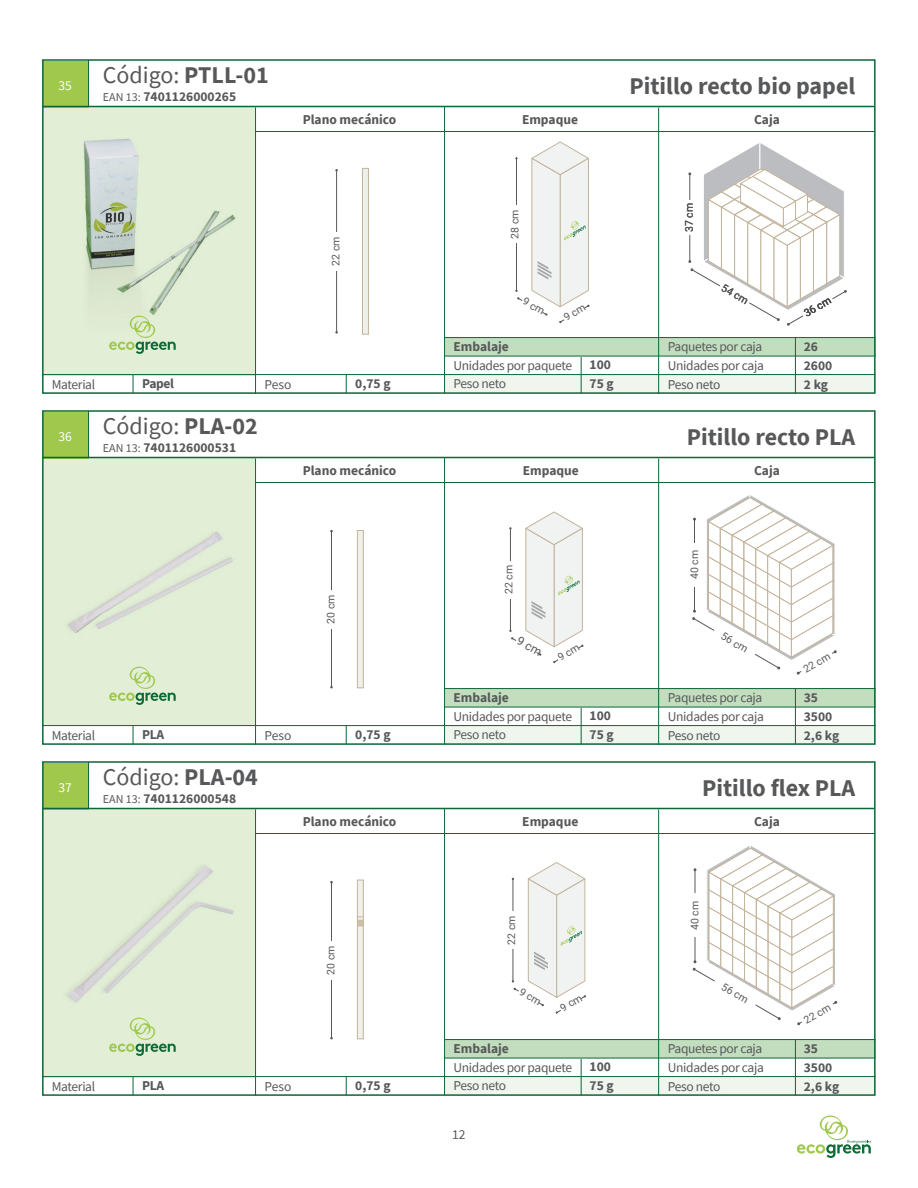
<style>
.page{position:relative;width:918px;height:1188px;background:#fff}
.page>*{position:absolute;margin:0;border:0;box-sizing:border-box;transform-origin:0 0}
.t1{font:700 24px "Source Sans Pro";color:#57585a}
.t2{font:24px "Source Sans Pro";color:#57585a}
.t3{font:13.5px/18.8px "Source Sans Pro";letter-spacing:-.025em;color:#57585a}
.t4{font:700 13.5px/18.8px "Source Sans Pro";color:#57585a}
.t5{font:13.5px "Source Sans Pro";color:#fff}
.t6{font:10.5px "Roboto";color:#57585a}
.t7{font:10.5px "Roboto";color:#231f20}
.s1{font-weight:700}
.s2{font-weight:400;font-size:12px}
</style>
<div class="page">
<svg style="left:797px;top:1115px;width:74px;height:43px"></svg>
<hr style="left:331px;top:882px;width:1px;height:156px;background:#57585a">
<div style="left:324px;top:941px;width:15px;height:38px;background:#fff"></div>
<div style="left:357px;top:880px;width:7px;height:159px;background:#f0f0ea;border:1px solid #c3b49b"></div>
<div style="left:43px;top:763px;width:46px;height:47px;background:#9fc84c"></div>
<svg style="left:109px;top:1018px;width:67px;height:38px;background:#c9dfba"></svg>
<svg style="left:357px;top:917px;width:7px;height:10px"></svg>
<div style="left:445px;top:1040px;width:430px;height:18px;background:#c3debe"></div>
<div style="left:445px;top:1077px;width:430px;height:18px;background:#f0f6ee"></div>
<hr style="left:444px;top:809px;width:1px;height:286px;background:#0c6638">
<hr style="left:255px;top:809px;width:1px;height:287px;background:#0c6638">
<hr style="left:658px;top:810px;width:1px;height:286px;background:#0c6638">
<hr style="left:43px;top:808px;width:832px;height:1px;background:#0c6638">
<div style="left:42px;top:761px;width:834px;height:335px;border:2px solid #0c6638"></div>
<hr style="left:445px;top:1039px;width:430px;height:1px;background:#0c6638">
<hr style="left:445px;top:1058px;width:430px;height:1px;background:#0c6638">
<hr style="left:43px;top:1076px;width:832px;height:1px;background:#0c6638">
<hr style="left:256px;top:833px;width:619px;height:1px;background:#0c6638">
<hr style="left:581px;top:1059px;width:1px;height:36px;background:#0c6638">
<hr style="left:795px;top:1040px;width:1px;height:55px;background:#0c6638">
<svg style="left:346px;top:1077px;width:1px;height:18px"></svg>
<svg style="left:133px;top:1077px;width:1px;height:18px"></svg>
<hr style="left:88px;top:762px;width:1px;height:46px;background:#0c6638">
<img style="left:45px;top:107px;width:210px;height:267px">
<hr style="left:336px;top:172px;width:1px;height:159px;background:#57585a">
<div style="left:329px;top:232px;width:15px;height:38px;background:#fff"></div>
<div style="left:362px;top:168px;width:7px;height:167px;background:#f0f0ea;border:1px solid #c3b49b"></div>
<div style="left:43px;top:61px;width:46px;height:47px;background:#9fc84c"></div>
<svg style="left:109px;top:316px;width:67px;height:38px;background:#c9deba"></svg>
<hr style="left:331px;top:531px;width:1px;height:156px;background:#57585a">
<div style="left:324px;top:590px;width:15px;height:38px;background:#fff"></div>
<div style="left:357px;top:530px;width:7px;height:158px;background:#f0f0ea;border:1px solid #c3b49b"></div>
<div style="left:43px;top:412px;width:46px;height:47px;background:#9fc84c"></div>
<svg style="left:109px;top:667px;width:67px;height:38px;background:#c9dfba"></svg>
<div style="left:445px;top:689px;width:430px;height:18px;background:#c3debe"></div>
<div style="left:445px;top:726px;width:430px;height:18px;background:#f0f6ee"></div>
<hr style="left:444px;top:458px;width:1px;height:286px;background:#0c6638">
<hr style="left:255px;top:458px;width:1px;height:287px;background:#0c6638">
<hr style="left:658px;top:459px;width:1px;height:286px;background:#0c6638">
<hr style="left:43px;top:457px;width:832px;height:1px;background:#0c6638">
<div style="left:42px;top:410px;width:834px;height:335px;border:2px solid #0c6638"></div>
<hr style="left:445px;top:688px;width:430px;height:1px;background:#0c6638">
<hr style="left:445px;top:707px;width:430px;height:1px;background:#0c6638">
<hr style="left:43px;top:725px;width:832px;height:1px;background:#0c6638">
<hr style="left:256px;top:482px;width:619px;height:1px;background:#0c6638">
<hr style="left:581px;top:708px;width:1px;height:36px;background:#0c6638">
<hr style="left:795px;top:689px;width:1px;height:55px;background:#0c6638">
<svg style="left:346px;top:726px;width:1px;height:18px"></svg>
<svg style="left:133px;top:726px;width:1px;height:18px"></svg>
<hr style="left:88px;top:411px;width:1px;height:47px;background:#0c6638">
<div style="left:445px;top:338px;width:430px;height:18px;background:#c3debe"></div>
<div style="left:445px;top:375px;width:430px;height:18px;background:#f0f6ee"></div>
<hr style="left:444px;top:107px;width:1px;height:286px;background:#0c6638">
<hr style="left:255px;top:107px;width:1px;height:287px;background:#0c6638">
<hr style="left:658px;top:108px;width:1px;height:286px;background:#0c6638">
<hr style="left:43px;top:106px;width:832px;height:1px;background:#0c6638">
<div style="left:42px;top:59px;width:834px;height:335px;border:2px solid #0c6638"></div>
<hr style="left:445px;top:337px;width:430px;height:1px;background:#0c6638">
<hr style="left:445px;top:356px;width:430px;height:1px;background:#0c6638">
<hr style="left:43px;top:374px;width:832px;height:1px;background:#0c6638">
<hr style="left:256px;top:131px;width:619px;height:1px;background:#0c6638">
<hr style="left:581px;top:357px;width:1px;height:36px;background:#0c6638">
<hr style="left:795px;top:338px;width:1px;height:55px;background:#0c6638">
<svg style="left:346px;top:375px;width:1px;height:18px"></svg>
<svg style="left:133px;top:375px;width:1px;height:18px"></svg>
<hr style="left:88px;top:60px;width:1px;height:46px;background:#0c6638">
<svg style="left:692px;top:495px;width:145px;height:180px"></svg>
<svg style="left:693px;top:846px;width:144px;height:180px"></svg>
<svg style="left:688px;top:143px;width:159px;height:183px"></svg>
<div style="left:684px;top:201px;width:11px;height:34px;background:#fff"></div>
<svg style="left:515px;top:141px;width:75px;height:183px"></svg>
<svg style="left:509px;top:511px;width:75px;height:153px"></svg>
<svg style="left:512px;top:862px;width:74px;height:152px"></svg>
<p class="t5" style="left:59px;top:77px;width:15px">35</p>
<h1 class="t2" style="left:103px;top:60px;width:167px">Código: <span class="s1">PTLL-01</span></h1>
<p class="t4" style="left:103px;top:87px;width:135px"><span class="s2">EAN 13:</span> 7401126000265</p>
<h1 class="t1" style="left:629px;top:69px;width:227px">Pitillo recto bio papel</h1>
<p class="t4" style="left:303px;top:110px;width:95px">Plano mecánico</p>
<p class="t4" style="left:522px;top:110px;width:58px">Empaque</p>
<p class="t4" style="left:754px;top:110px;width:27px">Caja</p>
<p class="t3" style="left:52px;top:375px;width:45px">Material</p>
<p class="t6" style="left:329px;top:266px;width:31px;rotate:-90deg">22 cm</p>
<p class="t4" style="left:142px;top:374px;width:33px">Papel</p>
<p class="t3" style="left:265px;top:375px;width:28px">Peso</p>
<p class="t4" style="left:355px;top:374px;width:37px">0,75 g</p>
<p class="t6" style="left:508px;top:239px;width:31px;rotate:-90deg">28 cm</p>
<p class="t4" style="left:454px;top:337px;width:57px">Embalaje</p>
<p class="t3" style="left:454px;top:356px;width:120px">Unidades por paquete<br>Peso neto</p>
<p class="t4" style="left:590px;top:355px;width:26px">100<br>75 g</p>
<p class="t7" style="left:682px;top:232px;width:31px;rotate:-90deg">37 cm</p>
<p class="t7" style="left:726px;top:280px;width:31px;rotate:30deg">54 cm</p>
<p class="t3" style="left:668px;top:337px;width:98px;text-align:justify">Paquetes por caja Unidades por caja Peso neto</p>
<p class="t7" style="left:801px;top:308px;width:31px;rotate:-30deg">36 cm</p>
<p class="t4" style="left:804px;top:337px;width:30px">26<br>2600<br>2 kg</p>
<p class="t5" style="left:59px;top:428px;width:15px">36</p>
<h1 class="t2" style="left:103px;top:411px;width:157px">Código: <span class="s1">PLA-02</span></h1>
<p class="t4" style="left:103px;top:438px;width:135px"><span class="s2">EAN 13:</span> 7401126000531</p>
<h1 class="t1" style="left:687px;top:420px;width:170px">Pitillo recto PLA</h1>
<p class="t4" style="left:303px;top:461px;width:95px">Plano mecánico</p>
<p class="t4" style="left:523px;top:461px;width:58px">Empaque</p>
<p class="t4" style="left:754px;top:461px;width:27px">Caja</p>
<p class="t3" style="left:52px;top:726px;width:45px">Material</p>
<p class="t6" style="left:323px;top:624px;width:31px;rotate:-90deg">20 cm</p>
<p class="t4" style="left:142px;top:725px;width:24px">PLA</p>
<p class="t3" style="left:265px;top:726px;width:28px">Peso</p>
<p class="t4" style="left:355px;top:725px;width:37px">0,75 g</p>
<p class="t6" style="left:501px;top:594px;width:31px;rotate:-90deg">22 cm</p>
<p class="t4" style="left:454px;top:688px;width:57px">Embalaje</p>
<p class="t3" style="left:454px;top:707px;width:120px">Unidades por paquete<br>Peso neto</p>
<p class="t4" style="left:590px;top:706px;width:26px">100<br>75 g</p>
<p class="t6" style="left:687px;top:579px;width:31px;rotate:-90deg">40 cm</p>
<p class="t6" style="left:726px;top:629px;width:31px;rotate:30deg">56 cm</p>
<p class="t3" style="left:668px;top:688px;width:98px;text-align:justify">Paquetes por caja Unidades por caja Peso neto</p>
<p class="t6" style="left:801px;top:664px;width:31px;rotate:-30deg">22 cm</p>
<p class="t4" style="left:804px;top:688px;width:37px">35<br>3500<br>2,6 kg</p>
<p class="t5" style="left:59px;top:779px;width:15px">37</p>
<h1 class="t2" style="left:103px;top:762px;width:157px">Código: <span class="s1">PLA-04</span></h1>
<p class="t4" style="left:103px;top:789px;width:135px"><span class="s2">EAN 13:</span> 7401126000548</p>
<h1 class="t1" style="left:702px;top:771px;width:155px">Pitillo flex PLA</h1>
<p class="t4" style="left:303px;top:812px;width:95px">Plano mecánico</p>
<p class="t4" style="left:522px;top:812px;width:58px">Empaque</p>
<p class="t4" style="left:754px;top:812px;width:27px">Caja</p>
<p class="t3" style="left:52px;top:1077px;width:45px">Material</p>
<p class="t6" style="left:323px;top:975px;width:31px;rotate:-90deg">20 cm</p>
<p class="t4" style="left:142px;top:1076px;width:24px">PLA</p>
<p class="t3" style="left:265px;top:1077px;width:28px">Peso</p>
<p class="t4" style="left:355px;top:1076px;width:37px">0,75 g</p>
<p class="t6" style="left:504px;top:945px;width:31px;rotate:-90deg">22 cm</p>
<p class="t4" style="left:454px;top:1039px;width:57px">Embalaje</p>
<p class="t3" style="left:454px;top:1058px;width:120px">Unidades por paquete<br>Peso neto</p>
<p class="t3" style="left:452px;top:1125px;width:15px">12</p>
<p class="t4" style="left:590px;top:1057px;width:26px">100<br>75 g</p>
<p class="t6" style="left:687px;top:930px;width:31px;rotate:-90deg">40 cm</p>
<p class="t6" style="left:726px;top:979px;width:31px;rotate:30deg">56 cm</p>
<p class="t3" style="left:668px;top:1039px;width:98px;text-align:justify">Paquetes por caja Unidades por caja Peso neto</p>
<p class="t6" style="left:801px;top:1014px;width:31px;rotate:-30deg">22 cm</p>
<p class="t4" style="left:804px;top:1039px;width:37px">35<br>3500<br>2,6 kg</p>
</div>
